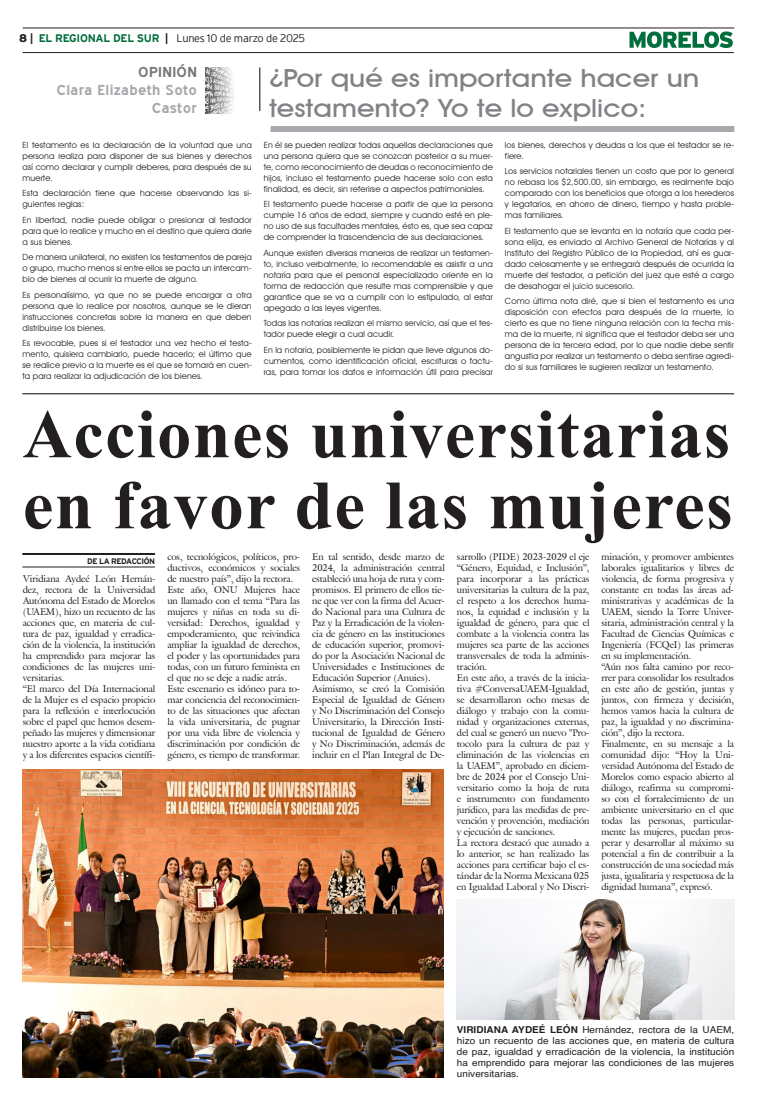
<style>
.page{position:relative;width:757px;height:1106px;background:#fff}
.page>*{position:absolute;margin:0;border:0;box-sizing:border-box;transform-origin:0 0}
.Cabeza_01{font:700 69px "Times New Roman";letter-spacing:.02em;color:#231f20}
.TEMA_columna{font:500 25px/30px "Avant Garde IT Cby BT";color:#808285;scale:1.15 1}
.COLUMNA{font:700 14px/18px "Blue Highway";letter-spacing:.02em;color:#a8a9ad;text-align:right;scale:1.1 1}
.t1{font:300 11px "Interstate";letter-spacing:-.03em;color:#231f20}
.t2{font:9.5px/11px "Galliard IT Cby BT";letter-spacing:-.005em;color:#231f20;text-align:justify}
.Pie_de_foto{font:9.5px/11px "Helvetica";letter-spacing:.005em;color:#231f20;text-align:justify;scale:1.05 1}
.TEXTO_columna{font:8.5px/11px "Avant Garde IT Cby BT";letter-spacing:.015em;color:#231f20;text-align:justify}
.t3{font:700 8px "Interstate";letter-spacing:-.05em;color:#231f20}
.s1{font-weight:900}
.s2{font-weight:700}
.s3{font-weight:700;color:#006f3c}
.s4{color:#76787b}
</style>
<div class="page">
<hr style="left:23px;top:28px;width:711px;height:1px;background:#231f20">
<hr style="left:23px;top:52px;width:711px;height:1px;background:#231f20">
<svg style="left:629px;top:31px;width:104px;height:17px"></svg>
<img style="left:205px;top:68px;width:29px;height:45px">
<div style="left:270px;top:126px;width:464px;height:6px;background:#a8a9ad"></div>
<hr style="left:259px;top:68px;width:1px;height:43px;background:#000">
<hr style="left:22px;top:393px;width:712px;height:1px;background:#000">
<hr style="left:22px;top:553px;width:133px;height:2px;background:#231f20">
<hr style="left:22px;top:566px;width:133px;height:1px;background:#231f20">
<img style="left:22px;top:769px;width:421px;height:308px">
<img style="left:457px;top:899px;width:277px;height:120px">
<p class="t1" style="left:19px;top:32px;width:287px"><span class="s1">8</span> <span class="s2">|</span> <span class="s3">EL REGIONAL DEL SUR</span> <span class="s2">|</span> Lunes 10 de marzo de 2025</p>
<p class="COLUMNA" style="left:56px;top:62px;width:129px"><span class="s4">OPINIÓN<br></span>Clara Elizabeth Soto<br>Castor</p>
<p class="TEMA_columna" style="left:269px;top:62px;width:376px">¿Por qué es importante hacer un testamento? Yo te lo explico:</p>
<p class="TEXTO_columna" style="left:23px;top:139px;width:231px">El testamento es la declaración de la voluntad que una persona realiza para disponer de sus bienes y derechos así como declarar y cumplir deberes, para después de su muerte.</p>
<p class="TEXTO_columna" style="left:23px;top:187px;width:231px">Esta declaración tiene que hacerse observando las si&shy;guientes reglas:</p>
<p class="TEXTO_columna" style="left:23px;top:214px;width:231px">En libertad, nadie puede obligar o presionar al testador para que lo realice y mucho en el destino que quiera darle a sus bienes.</p>
<p class="TEXTO_columna" style="left:23px;top:251px;width:231px">De manera unilateral, no existen los testamentos de pareja o grupo, mucho menos si entre ellos se pacta un intercam&shy;bio de bienes al ocurrir la muerte de alguno.</p>
<p class="TEXTO_columna" style="left:23px;top:289px;width:231px">Es personalísimo, ya que no se puede encargar a otra persona que lo realice por nosotros, aunque se le dieran instrucciones concretas sobre la manera en que deben distribuirse los bienes.</p>
<p class="TEXTO_columna" style="left:23px;top:337px;width:231px">Es revocable, pues si el testador una vez hecho el testa&shy;mento, quisiera cambiarlo, puede hacerlo; el último que se realice previo a la muerte es el que se tomará en cuen&shy;ta para realizar la adjudicación de los bienes.</p>
<p class="TEXTO_columna" style="left:264px;top:139px;width:231px">En él se pueden realizar todas aquellas declaraciones que una persona quiera que se conozcan posterior a su muer&shy;te, como reconocimiento de deudas o reconocimiento de hijos, incluso el testamento puede hacerse solo con esta finalidad, es decir, sin referirse a aspectos patrimoniales.</p>
<p class="TEXTO_columna" style="left:264px;top:198px;width:231px">El testamento puede hacerse a partir de que la persona cumple 16 años de edad, siempre y cuando esté en ple&shy;no uso de sus facultades mentales, ésto es, que sea capaz de comprender la trascendencia de sus declaraciones.</p>
<p class="TEXTO_columna" style="left:264px;top:247px;width:231px">Aunque existen diversas maneras de realizar un testamen&shy;to, incluso verbalmente, lo recomendable es asistir a una notaría para que el personal especializado oriente en la forma de redacción que resulte mas comprensible y que garantice que se va a cumplir con lo estipulado, al estar apegado a las leyes vigentes.</p>
<p class="TEXTO_columna" style="left:264px;top:317px;width:231px">Todas las notarías realizan el mismo servicio, así que el tes&shy;tador puede elegir a cual acudir.</p>
<p class="TEXTO_columna" style="left:264px;top:344px;width:231px">En la notaría, posiblemente le pidan que lleve algunos do&shy;cumentos, como identificación oficial, escrituras o factu&shy;ras, para tomar los datos e información útil para precisar</p>
<p class="TEXTO_columna" style="left:505px;top:139px;width:231px">los bienes, derechos y deudas a los que el testador se re&shy;fiere.</p>
<p class="TEXTO_columna" style="left:505px;top:165px;width:231px">Los servicios notariales tienen un costo que por lo general no rebasa los $2,500.00, sin embargo, es realmente bajo comparado con los beneficios que otorga a los herederos y legatarios, en ahorro de dinero, tiempo y hasta proble&shy;mas familiares.</p>
<p class="TEXTO_columna" style="left:505px;top:225px;width:231px">El testamento que se levanta en la notaría que cada per&shy;sona elija, es enviado al Archivo General de Notarías y al Instituto del Registro Público de la Propiedad, ahí es guar&shy;dado celosamente y se entregará después de ocurrida la muerte del testador, a petición del juez que esté a cargo de desahogar el juicio sucesorio.</p>
<p class="TEXTO_columna" style="left:505px;top:295px;width:231px">Como última nota diré, que si bien el testamento es una disposición con efectos para después de la muerte, lo cierto es que no tiene ninguna relación con la fecha mis&shy;ma de la muerte, ni significa que el testador deba ser una persona de la tercera edad, por lo que nadie debe sentir angustia por realizar un testamento o deba sentirse agredi&shy;do si sus familiares le sugieren realizar un testamento.</p>
<p class="Cabeza_01" style="left:23px;top:384px;width:709px">Acciones universitarias</p>
<p class="Cabeza_01" style="left:23px;top:455px;width:712px">en favor de las mujeres</p>
<p class="t3" style="left:87px;top:556px;width:69px">DE LA REDACCIÓN</p>
<p class="t2" style="left:457px;top:551px;width:134px">sarrollo (PIDE) 2023-2029 el eje “Género, Equidad, e Inclusión”, para incorporar a las prácticas universitarias la cultura de la paz, el respeto a los derechos huma&shy;nos, la equidad e inclusión y la igualdad de género, para que el combate a la violencia contra las mujeres sea parte de las acciones transversales de toda la adminis&shy;tración.</p>
<p class="t2" style="left:457px;top:672px;width:134px">En este año, a través de la inicia&shy;tiva #ConversaUAEM-Igualdad, se desarrollaron ocho mesas de diálogo y trabajo con la comu&shy;nidad y organizaciones externas, del cual se generó un nuevo "Pro&shy;tocolo para la cultura de paz y eliminación de las violencias en la UAEM”, aprobado en diciem&shy;bre de 2024 por el Consejo Uni&shy;versitario como la hoja de ruta e instrumento con fundamento jurídico, para las medidas de pre&shy;vención y provención, mediación y ejecución de sanciones.</p>
<p class="t2" style="left:457px;top:837px;width:134px">La rectora destacó que aunado a lo anterior, se han realizado las acciones para certificar bajo el es&shy;tándar de la Norma Mexicana 025 en Igualdad Laboral y No Discri-</p>
<p class="t2" style="left:167px;top:551px;width:134px">cos, tecnológicos, políticos, pro&shy;ductivos, económicos y sociales de nuestro país”, dijo la rectora.</p>
<p class="t2" style="left:167px;top:584px;width:134px">Este año, ONU Mujeres hace un llamado con el tema “Para las mujeres y niñas en toda su di&shy;versidad: Derechos, igualdad y empoderamiento, que reivindica ampliar la igualdad de derechos, el poder y las oportunidades para todas, con un futuro feminista en el que no se deje a nadie atrás.</p>
<p class="t2" style="left:167px;top:683px;width:134px">Este escenario es idóneo para to&shy;mar conciencia del reconocimien&shy;to de las situaciones que afectan la vida universitaria, de pugnar por una vida libre de violencia y discriminación por condición de género, es tiempo de transformar.</p>
<p class="t2" style="left:601px;top:551px;width:134px">minación, y promover ambientes laborales igualitarios y libres de violencia, de forma progresiva y constante en todas las áreas ad&shy;ministrativas y académicas de la UAEM, siendo la Torre Univer&shy;sitaria, administración central y la Facultad de Ciencias Químicas e Ingeniería (FCQeI) las primeras en su implementación.</p>
<p class="t2" style="left:601px;top:661px;width:134px">“Aún nos falta camino por reco&shy;rrer para consolidar los resultados en este año de gestión, juntas y juntos, con firmeza y decisión, hemos vamos hacia la cultura de paz, la igualdad y no discrimina&shy;ción”, dijo la rectora.</p>
<p class="t2" style="left:601px;top:738px;width:134px">Finalmente, en su mensaje a la comunidad dijo: “Hoy la Uni&shy;versidad Autónoma del Estado de Morelos como espacio abierto al diálogo, reafirma su compromi&shy;so con el fortalecimiento de un ambiente universitario en el que todas las personas, particular&shy;mente las mujeres, puedan pros&shy;perar y desarrollar al máximo su potencial a fin de contribuir a la construcción de una sociedad más justa, igualitaria y respetuosa de la dignidad humana”, expresó.</p>
<p class="t2" style="left:312px;top:551px;width:134px">En tal sentido, desde marzo de 2024, la administración central estableció una hoja de ruta y com&shy;promisos. El primero de ellos tie&shy;ne que ver con la firma del Acuer&shy;do Nacional para una Cultura de Paz y la Erradicación de la violen&shy;cia de género en las instituciones de educación superior, promovi&shy;do por la Asociación Nacional de Universidades e Instituciones de Educación Superior (Anuies).</p>
<p class="t2" style="left:312px;top:683px;width:134px">Asimismo, se creó la Comisión Especial de Igualdad de Género y No Discriminación del Consejo Universitario, la Dirección Insti&shy;tucional de Igualdad de Género y No Discriminación, además de incluir en el Plan Integral de De-</p>
<p class="t2" style="left:23px;top:573px;width:134px">Viridiana Aydeé León Hernán&shy;dez, rectora de la Universidad Autónoma del Estado de Morelos (UAEM), hizo un recuento de las acciones que, en materia de cul&shy;tura de paz, igualdad y erradica&shy;ción de la violencia, la institución ha emprendido para mejorar las condiciones de las mujeres uni&shy;versitarias.</p>
<p class="t2" style="left:23px;top:683px;width:134px">“El marco del Día Internacional de la Mujer es el espacio propicio para la reflexión e interlocución sobre el papel que hemos desem&shy;peñado las mujeres y dimensionar nuestro aporte a la vida cotidiana y a los diferentes espacios científi-</p>
<p class="Pie_de_foto" style="left:457px;top:1024px;width:266px"><span class="s2">VIRIDIANA AYDEÉ LEÓN</span> Hernández, rectora de la UAEM, hizo un recuento de las acciones que, en materia de cultura de paz, igualdad y erradicación de la violencia, la institución ha emprendido para mejorar las condiciones de las mujeres universitarias.</p>
</div>
